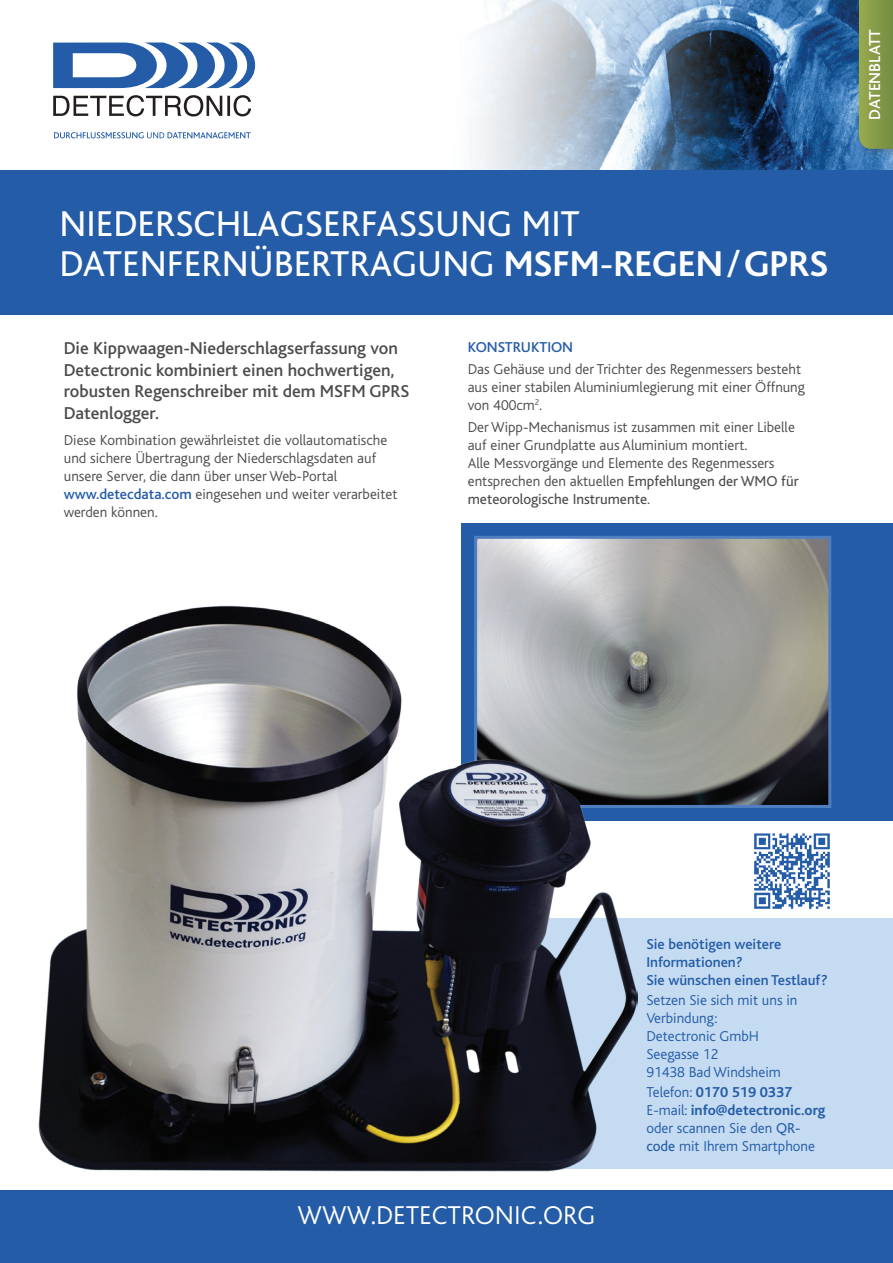
<style>
.page{position:relative;width:893px;height:1263px;background:#fff}
.page>*{position:absolute;margin:0;border:0;box-sizing:border-box;transform-origin:0 0}
.t1{font:37.5px/40.5px "Bliss";color:#fff}
.detect_copycopy{font:300 27px "Bliss";color:#fff}
.detect_copycopy-2{font:500 18px/21.6px "Bliss";color:#4b4c4d}
.detect_copycopy-3{font:500 16.5px "Bliss";color:#fff}
.detect_copycopy-4{font:300 15px/18px "Bliss";color:#4b4c4d}
.detect_copycopy-5{font:300 15px/18px "Bliss";color:#245ca7}
.detect_copycopy-6{font:500 15px/18px "Bliss";color:#245ca7}
.s1{font-weight:700}
.s2{font-weight:500;color:#245ca7}
.s3{font-weight:400}
</style>
<div class="page">
<img style="left:53px;top:0;width:840px;height:170px">
<div style="left:534px;top:918px;width:359px;height:251px;background:#c5dbf1"></div>
<div style="left:0;top:170px;width:893px;height:145px;background:#245ca7"></div>
<div style="left:461px;top:523px;width:432px;height:298px;background:#245ca7"></div>
<img style="left:478px;top:540px;width:349px;height:264px">
<div style="left:474px;top:536px;width:357px;height:272px;border:3px solid #4f7fbf"></div>
<img style="left:754px;top:833px;width:76px;height:76px">
<img style="left:38px;top:606px;width:599px;height:566px">
<div style="left:855px;top:0;width:38px;height:159px;background:#231f20;opacity:.25"></div>
<svg style="left:859px;top:0;width:34px;height:149px;background:#849b48"></svg>
<div style="left:0;top:1191px;width:893px;height:72px;background:#245ca7"></div>
<svg style="left:53px;top:43px;width:202px;height:45px"></svg>
<svg style="left:53px;top:95px;width:198px;height:21px"></svg>
<svg style="left:54px;top:132px;width:197px;height:6px"></svg>
<p class="t1" style="left:60px;top:204px;width:770px">NIEDERSCHLAGSERFASSUNG MIT<br>DATENFERNÜBERTRAGUNG <span class="s1">MSFM</span>-<span class="s1">REGEN</span>/<span class="s1">GPRS</span></p>
<p class="detect_copycopy-2" style="left:64px;top:338px;width:347px">Die Kippwaagen-Niederschlagserfassung von Detectronic kombiniert einen hochwertigen, robusten Regenschreiber mit dem MSFM GPRS Datenlogger.</p>
<p class="detect_copycopy-4" style="left:64px;top:432px;width:335px">Diese Kombination gewährleistet die vollautomatische und sichere Übertragung der Niederschlagsdaten auf unsere Server, die dann über unser Web-Portal <span class="s2">www.detecdata.com</span> eingesehen und weiter verarbeitet werden können.</p>
<p class="detect_copycopy-6" style="left:468px;top:338px;width:107px">KONSTRUKTION</p>
<p class="detect_copycopy-4" style="left:468px;top:360px;width:339px">Das Gehäuse und der Trichter des Regenmessers besteht aus einer stabilen Aluminiumlegierung mit einer Öffnung von 400cm<sup>2</sup>.</p>
<p class="detect_copycopy-4" style="left:468px;top:418px;width:332px">Der Wipp-Mechanismus ist zusammen mit einer Libelle auf einer Grundplatte aus Aluminium montiert.<br>Alle Messvorgänge und Elemente des Regenmessers entsprechen den aktuellen <span class="s3">Empfehlungen der WMO für meteorologische Instrumente</span>.</p>
<p class="detect_copycopy-3" style="left:866px;top:120px;width:92px;rotate:-90deg">DATENBLATT</p>
<p class="detect_copycopy" style="left:298px;top:1201px;width:299px">WWW.DETECTRONIC.ORG</p>
<p class="detect_copycopy-6" style="left:646px;top:935px;width:183px">Sie benötigen weitere<br>Informationen?<br>Sie wünschen einen Testlauf?</p>
<p class="detect_copycopy-5" style="left:646px;top:991px;width:153px">Setzen Sie sich mit uns in<br>Verbindung:<br>Detectronic GmbH<br>Seegasse 12<br>91438 Bad Windsheim</p>
<p class="detect_copycopy-5" style="left:646px;top:1083px;width:181px">Telefon: <span class="s1">0170 519 0337<br></span>E-mail: <span class="s1">info@detectronic.org </span>oder scannen Sie den <span class="s3">QR&shy;code</span> mit Ihrem Smartphone</p>
</div>
